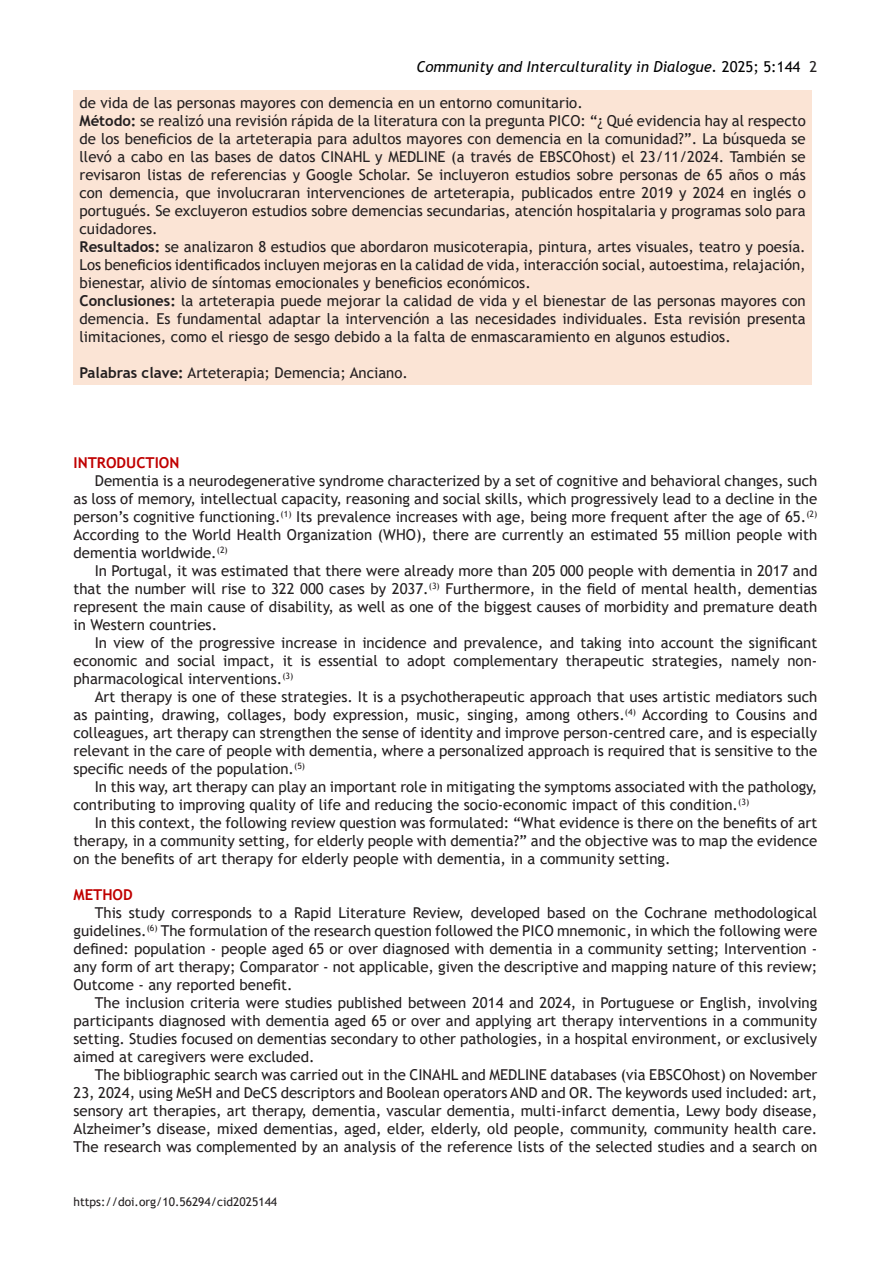
<style>
.page{position:relative;width:893px;height:1263px;background:#fff}
.page>*{position:absolute;margin:0;border:0;box-sizing:border-box;transform-origin:0 0}
.t1{font:15px/18px "Trebuchet MS";color:#231f20;text-align:justify}
.t2{font:italic 15px "Trebuchet MS";color:#000}
.t3{font:700 15px "Trebuchet MS";color:#c00000}
.t4{font:12px "Trebuchet MS";color:#231f20}
.s1{font-style:normal}
.s2{font-style:normal;color:#231f20}
.s3{font-weight:700}
</style>
<div class="page">
<div style="left:74px;top:90px;width:738px;height:294px;background:#fbe4d5"></div>
<p class="t2" style="left:416px;top:58px;width:402px">Community and Interculturality in Dialogue. <span class="s1">2025; 5:144</span> <span class="s2">2</span></p>
<p class="t1" style="left:80px;top:94px;width:505px">de vida de las personas mayores con demencia en un entorno comunitario.</p>
<p class="t1" style="left:80px;top:112px;width:728px"><span class="s3">Método:</span> se realizó una revisión rápida de la literatura con la pregunta PICO: “¿ Qué evidencia hay al respecto de los beneficios de la arteterapia para adultos mayores con demencia en la comunidad?”. La búsqueda se llevó a cabo en las bases de datos CINAHL y MEDLINE (a través de EBSCOhost) el 23/11/2024. También se revisaron listas de referencias y Google Scholar. Se incluyeron estudios sobre personas de 65 años o más con demencia, que involucraran intervenciones de arteterapia, publicados entre 2019 y 2024 en inglés o portugués. Se excluyeron estudios sobre demencias secundarias, atención hospitalaria y programas solo para cuidadores.</p>
<p class="t1" style="left:80px;top:238px;width:728px"><span class="s3">Resultados:</span> se analizaron 8 estudios que abordaron musicoterapia, pintura, artes visuales, teatro y poesía.<br>Los beneficios identificados incluyen mejoras en la calidad de vida, interacción social, autoestima, relajación, bienestar, alivio de síntomas emocionales y beneficios económicos.</p>
<p class="t1" style="left:80px;top:292px;width:728px"><span class="s3">Conclusiones:</span> la arteterapia puede mejorar la calidad de vida y el bienestar de las personas mayores con demencia. Es fundamental adaptar la intervención a las necesidades individuales. Esta revisión presenta limitaciones, como el riesgo de sesgo debido a la falta de enmascaramiento en algunos estudios.</p>
<p class="t1" style="left:80px;top:364px;width:330px"><span class="s3">Palabras clave:</span> Arteterapia; Demencia; Anciano.</p>
<p class="t3" style="left:74px;top:453px;width:107px">INTRODUCTION</p>
<p class="t1" style="left:74px;top:472px;width:745px;text-indent:21px">Dementia is a neurodegenerative syndrome characterized by a set of cognitive and behavioral changes, such as loss of memory, intellectual capacity, reasoning and social skills, which progressively lead to a decline in the person’s cognitive functioning.<sup>(1)</sup> Its prevalence increases with age, being more frequent after the age of 65.<sup>(2)<br></sup>According to the World Health Organization (WHO), there are currently an estimated 55 million people with dementia worldwide.<sup>(2)</sup></p>
<p class="t1" style="left:74px;top:562px;width:745px;text-indent:21px">In Portugal, it was estimated that there were already more than 205 000 people with dementia in 2017 and that the number will rise to 322 000 cases by 2037.<sup>(3)</sup> Furthermore, in the field of mental health, dementias represent the main cause of disability, as well as one of the biggest causes of morbidity and premature death in Western countries.</p>
<p class="t1" style="left:74px;top:634px;width:745px;text-indent:21px">In view of the progressive increase in incidence and prevalence, and taking into account the significant economic and social impact, it is essential to adopt complementary therapeutic strategies, namely non&shy;pharmacological interventions.<sup>(3)</sup></p>
<p class="t1" style="left:74px;top:688px;width:745px;text-indent:21px">Art therapy is one of these strategies. It is a psychotherapeutic approach that uses artistic mediators such as painting, drawing, collages, body expression, music, singing, among others.<sup>(4)</sup> According to Cousins and colleagues, art therapy can strengthen the sense of identity and improve person-centred care, and is especially relevant in the care of people with dementia, where a personalized approach is required that is sensitive to the specific needs of the population.<sup>(5)</sup></p>
<p class="t1" style="left:74px;top:778px;width:745px;text-indent:21px">In this way, art therapy can play an important role in mitigating the symptoms associated with the pathology, contributing to improving quality of life and reducing the socio-economic impact of this condition.<sup>(3)</sup></p>
<p class="t1" style="left:74px;top:814px;width:745px;text-indent:21px">In this context, the following review question was formulated: “What evidence is there on the benefits of art therapy, in a community setting, for elderly people with dementia?” and the objective was to map the evidence on the benefits of art therapy for elderly people with dementia, in a community setting.</p>
<p class="t3" style="left:74px;top:885px;width:61px">METHOD</p>
<p class="t1" style="left:74px;top:904px;width:745px;text-indent:21px">This study corresponds to a Rapid Literature Review, developed based on the Cochrane methodological guidelines.<sup>(6)</sup> The formulation of the research question followed the PICO mnemonic, in which the following were defined: population - people aged 65 or over diagnosed with dementia in a community setting; Intervention - any form of art therapy; Comparator - not applicable, given the descriptive and mapping nature of this review; Outcome - any reported benefit.</p>
<p class="t1" style="left:74px;top:994px;width:745px;text-indent:21px">The inclusion criteria were studies published between 2014 and 2024, in Portuguese or English, involving participants diagnosed with dementia aged 65 or over and applying art therapy interventions in a community setting. Studies focused on dementias secondary to other pathologies, in a hospital environment, or exclusively aimed at caregivers were excluded.</p>
<p class="t1" style="left:74px;top:1066px;width:745px;text-indent:21px">The bibliographic search was carried out in the CINAHL and MEDLINE databases (via EBSCOhost) on November 23, 2024, using MeSH and DeCS descriptors and Boolean operators AND and OR. The keywords used included: art, sensory art therapies, art therapy, dementia, vascular dementia, multi-infarct dementia, Lewy body disease, Alzheimer’s disease, mixed dementias, aged, elder, elderly, old people, community, community health care.<br>The research was complemented by an analysis of the reference lists of the selected studies and a search on</p>
<p class="t4" style="left:74px;top:1194px;width:205px">https://doi.org/10.56294/cid2025144</p>
</div>
